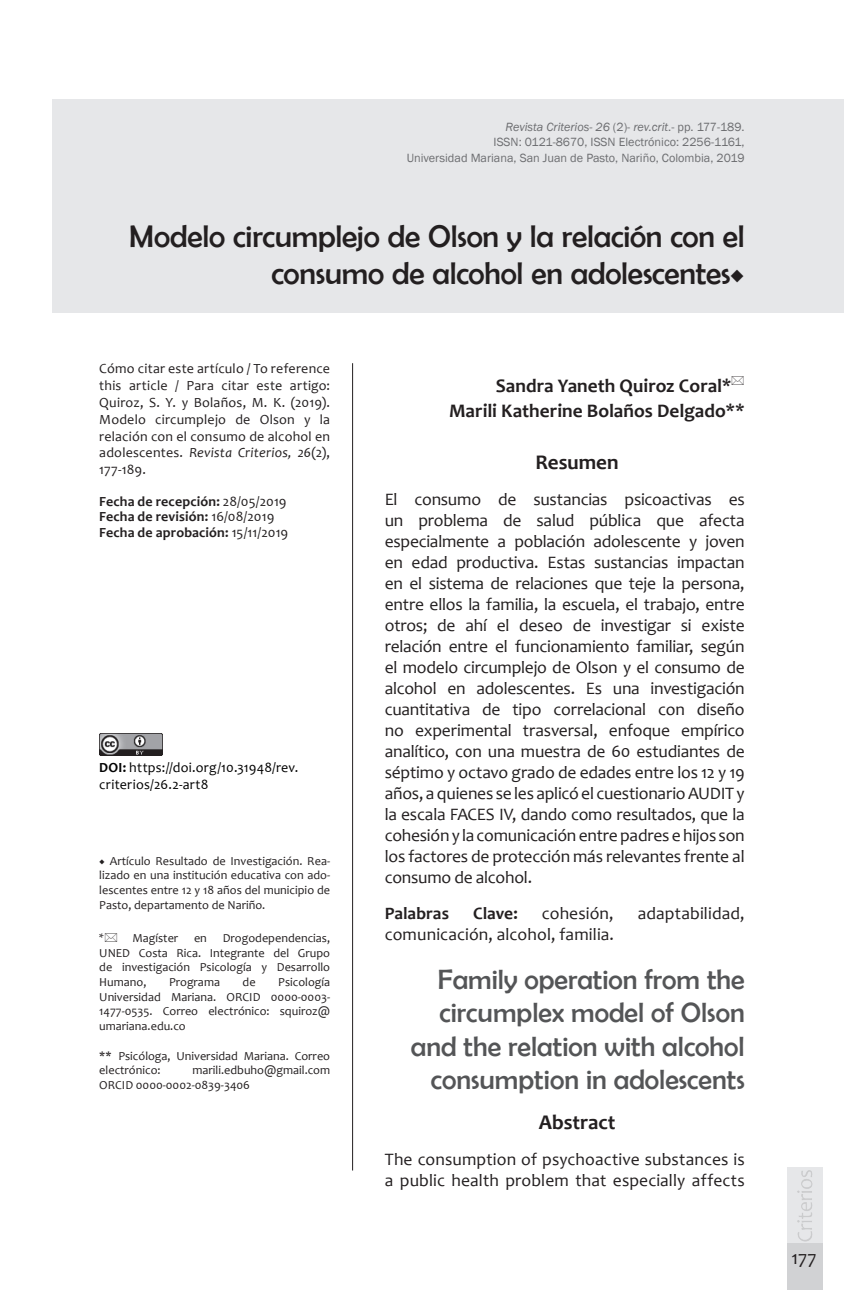
<style>
.page{position:relative;width:844px;height:1290px;background:#fff}
.page>*{position:absolute;margin:0;border:0;box-sizing:border-box;transform-origin:0 0}
.Título_Criterios{font:31.5px/37.8px "Berlin Sans FB";letter-spacing:-.005em;color:#231f20;text-align:right}
.Títulos_en_idiomas_C{font:28px/33.6px "Berlin Sans FB";color:#545557;text-align:right}
.Subtítulos_Criterios{font:700 21px "Candara";letter-spacing:-.005em;color:#231f20}
.Autores_Criterios{font:700 19.25px "Candara";color:#231f20}
.t1{font:19.25px "Candara";color:#231f20}
.Resumen_Criterios{font:17.5px/21px "Candara";letter-spacing:.005em;color:#231f20;text-align:justify}
.Resumen_Criterios-2{font:700 17.5px "Candara";color:#231f20}
.Cómo_citar_Criterios{font:14px/16.8px "Candara";letter-spacing:.015em;color:#231f20;text-align:justify}
.Fechas_Criterios{font:700 14px "Candara";letter-spacing:.01em;color:#231f20}
.Cómo_citar_Criterios-2{font:14px/16.8px "Candara";letter-spacing:.015em;color:#000001}
.Cómo_citar_Criterios-3{font:700 14px "Candara";letter-spacing:.01em;color:#231f20}
.Autores_Criterios-2{font:12.25px/14.7px "Candara";color:#231f20;text-align:justify}
.Pies_de_páginas{font:12.25px/14.7px "Candara";color:#231f20;text-align:justify}
.t2{font:12.25px "Franklin Gothic";color:#6c6d70}
.t3{font:italic 12.25px "Franklin Gothic";color:#6c6d70}
.s1{font-style:normal}
.s2{font-family:"Minion Pro"}
.s3{font-style:italic}
.s4{font-weight:400}
.s5{font-weight:700}
.s6{font-family:"Palatino Linotype"}
</style>
<div class="page">
<div style="left:787px;top:1243px;width:35px;height:47px;background:#d1d2d4"></div>
<div style="left:787px;top:1167px;width:35px;height:76px;background:#e6e7e9"></div>
<img style="left:797px;top:1170px;width:16px;height:72px">
<div style="left:52px;top:99px;width:791px;height:214px;background:#e6e7e9"></div>
<hr style="left:352px;top:363px;width:1px;height:807px;background:#231f20">
<img style="left:99px;top:733px;width:63px;height:22px">
<p class="t3" style="left:505px;top:119px;width:240px">Revista Criterios- 26 <span class="s1">(2)-</span> rev.crit<span class="s1">.- pp. 177-189.</span></p>
<p class="t2" style="left:493px;top:135px;width:252px">ISSN: 0121-8670, ISSN Electrónico: 2256-1161,</p>
<p class="t2" style="left:406px;top:150px;width:339px">Universidad Mariana, San Juan de Pasto, Nariño, Colombia, 2019</p>
<p class="Título_Criterios" style="left:129px;top:217px;width:616px">Modelo circumplejo de Olson y la relación con el consumo de alcohol en adolescentes<span class="s2">◆</span></p>
<p class="Cómo_citar_Criterios" style="left:99px;top:360px;width:232px">Cómo citar este artículo / To reference this article / Para citar este artigo:<br>Quiroz, S. Y. y Bolaños, M. K. (2019).<br>Modelo circumplejo de Olson y la relación con el consumo de alcohol en adolescentes. <span class="s3">Revista Criterios, 26</span>(2), 177-189.</p>
<p class="Cómo_citar_Criterios-3" style="left:99px;top:492px;width:189px">Fecha de recepción: <span class="s4">28/05/2019</span></p>
<p class="Fechas_Criterios" style="left:99px;top:508px;width:176px">Fecha de revisión: <span class="s4">16/08/2019</span></p>
<p class="Fechas_Criterios" style="left:99px;top:523px;width:190px">Fecha de aprobación: <span class="s4">15/11/2019</span></p>
<p class="Cómo_citar_Criterios-2" style="left:99px;top:759px;width:200px"><span class="s5">DOI:</span> https://doi.org/10.31948/rev. criterios/26.2-art8</p>
<p class="Pies_de_páginas" style="left:99px;top:853px;width:232px"><span class="s2">◆</span> Artículo Resultado de Investigación. Rea&shy;lizado en una institución educativa con ado&shy;lescentes entre 12 y 18 años del municipio de Pasto, departamento de Nariño.</p>
<p class="Autores_Criterios-2" style="left:99px;top:930px;width:80px"><span class="s6">*</span> Magíster</p>
<p class="Autores_Criterios-2" style="left:194px;top:930px;width:14px">en</p>
<p class="Autores_Criterios-2" style="left:99px;top:930px;width:232px;text-indent:123px">Drogodependencias, UNED Costa Rica. Integrante del Grupo de investigación Psicología y Desarrollo Humano,</p>
<p class="Autores_Criterios-2" style="left:99px;top:974px;width:232px;text-indent:179px">Psicología Universidad Mariana. ORCID 0000-0003- 1477-0535. Correo electrónico: squiroz@ umariana.edu.co</p>
<p class="Autores_Criterios-2" style="left:99px;top:1048px;width:232px">** Psicóloga, Universidad Mariana. Correo electrónico:</p>
<p class="Autores_Criterios-2" style="left:169px;top:974px;width:52px">Programa</p>
<p class="Autores_Criterios-2" style="left:242px;top:974px;width:15px">de</p>
<p class="Autores_Criterios-2" style="left:99px;top:1063px;width:232px;text-indent:93px">marili.edbuho@gmail.com<br>ORCID 0000-0002-0839-3406</p>
<p class="Autores_Criterios" style="left:495px;top:374px;width:237px">Sandra Yaneth Quiroz Coral*</p>
<p class="Autores_Criterios" style="left:449px;top:399px;width:297px">Marili Katherine Bolaños Delgado**</p>
<p class="Subtítulos_Criterios" style="left:535px;top:449px;width:85px">Resumen</p>
<p class="Resumen_Criterios" style="left:384px;top:489px;width:361px">El consumo de sustancias psicoactivas es un problema de salud pública que afecta especialmente a población adolescente y joven en edad productiva. Estas sustancias impactan en el sistema de relaciones que teje la persona, entre ellos la familia, la escuela, el trabajo, entre otros; de ahí el deseo de investigar si existe relación entre el funcionamiento familiar, según el modelo circumplejo de Olson y el consumo de alcohol en adolescentes. Es una investigación cuantitativa de tipo correlacional con diseño no experimental trasversal, enfoque empírico analítico, con una muestra de 60 estudiantes de séptimo y octavo grado de edades entre los 12 y 19 años, a quienes se les aplicó el cuestionarioAUDIT y la escala FACES IV, dando como resultados, que la cohesión y la comunicación entre padres e hijos son los factores de protección más relevantes frente al consumo de alcohol.</p>
<p class="Resumen_Criterios-2" style="left:384px;top:902px;width:66px">Palabras</p>
<p class="Resumen_Criterios-2" style="left:473px;top:902px;width:46px">Clave:</p>
<p class="Resumen_Criterios" style="left:541px;top:903px;width:73px">cohesión,</p>
<p class="Resumen_Criterios" style="left:637px;top:903px;width:108px">adaptabilidad,</p>
<p class="Resumen_Criterios" style="left:384px;top:924px;width:231px">comunicación, alcohol, familia.</p>
<p class="Títulos_en_idiomas_C" style="left:411px;top:962px;width:335px">Family operation from the circumplex model of Olson and the relation with alcohol consumption in adolescents</p>
<p class="Subtítulos_Criterios" style="left:538px;top:1109px;width:78px">Abstract</p>
<p class="Resumen_Criterios" style="left:384px;top:1149px;width:361px">The consumption of psychoactive substances is a public health problem that especially affects</p>
<p class="t1" style="left:791px;top:1246px;width:26px">177</p>
</div>
